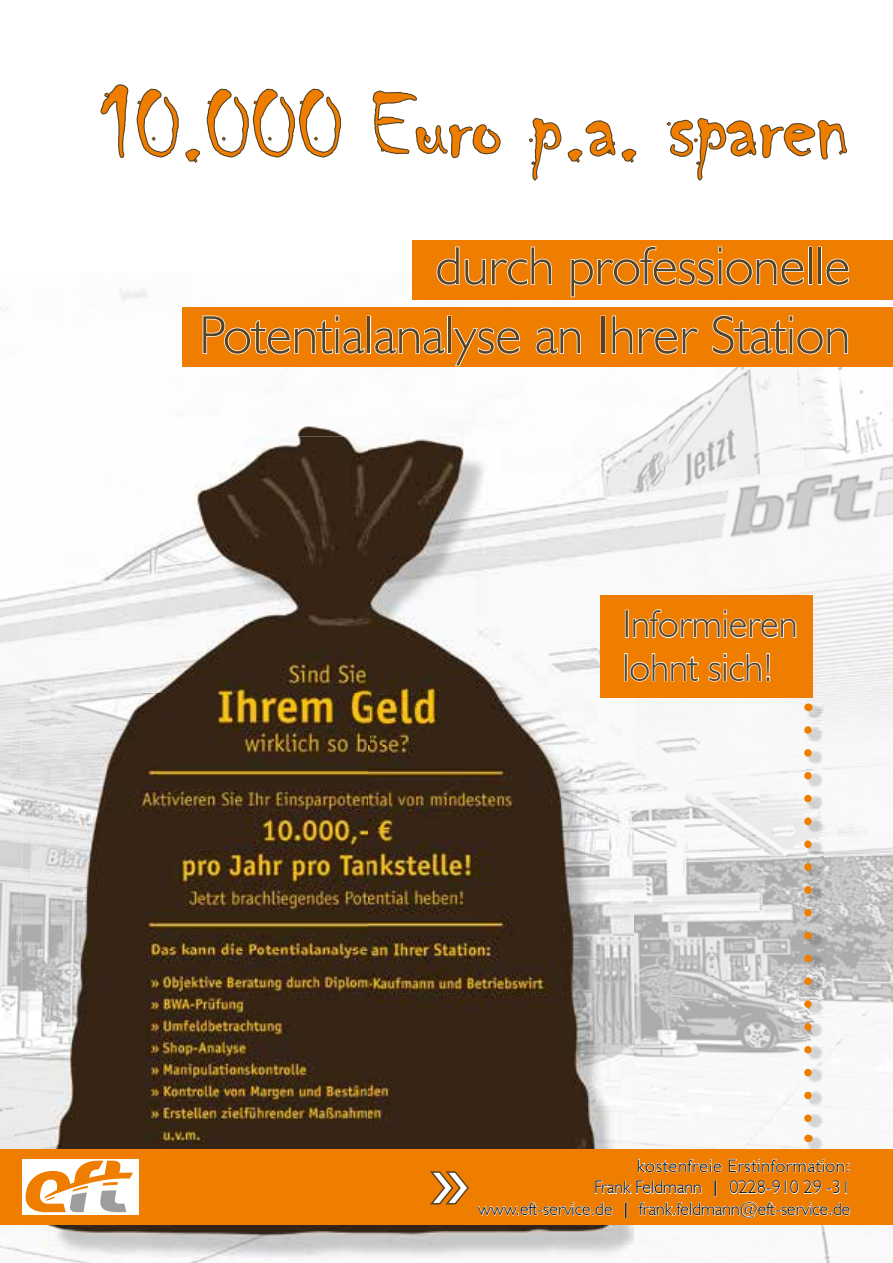
<style>
.page{position:relative;width:893px;height:1263px;background:#fff}
.page>*{position:absolute;margin:0;border:0;box-sizing:border-box;transform-origin:0 0}
.t1{font:102px "Chiller";letter-spacing:-.01em;color:#ef7d00}
.t2{font:300 99px "Humanist 521 BT";color:#fff}
.t3{font:300 54px/69px "Humanist 521 BT";color:#574326;text-align:right}
.t4{font:300 39px/43.5px "Humanist 521 BT";color:#574326}
.t5{font:300 18px/21.6px "Humanist 521 BT";color:#000;text-align:right}
.s1{font-family:"Calibri";font-weight:400}
</style>
<div class="page">
<img style="left:0;top:289px;width:599px;height:22px">
<img style="left:599px;top:299px;width:294px;height:290px">
<img style="left:0;top:596px;width:21px;height:553px">
<img style="left:634px;top:589px;width:259px;height:560px">
<img style="left:0;top:1225px;width:863px;height:38px">
<img style="left:297px;top:399px;width:337px;height:37px">
<img style="left:21px;top:590px;width:31px;height:559px">
<img style="left:21px;top:1225px;width:613px;height:38px">
<img style="left:52px;top:436px;width:582px;height:713px">
<img style="left:52px;top:1225px;width:582px;height:35px">
<div style="left:0;top:1149px;width:893px;height:76px;background:#ef7d00"></div>
<svg style="left:638px;top:1158px;width:84px;height:15px"></svg>
<svg style="left:729px;top:1158px;width:120px;height:15px"></svg>
<svg style="left:477px;top:1180px;width:374px;height:39px"></svg>
<svg style="left:100px;top:84px;width:242px;height:79px"></svg>
<svg style="left:372px;top:90px;width:129px;height:69px"></svg>
<svg style="left:528px;top:118px;width:109px;height:63px"></svg>
<svg style="left:666px;top:118px;width:182px;height:63px"></svg>
<div style="left:22px;top:1159px;width:116px;height:55px;background:#fff"></div>
<svg style="left:26px;top:1161px;width:107px;height:51px"></svg>
<div style="left:412px;top:240px;width:481px;height:59px;background:#ef7d00"></div>
<svg style="left:436px;top:246px;width:116px;height:40px"></svg>
<svg style="left:570px;top:246px;width:235px;height:52px"></svg>
<div style="left:808px;top:247px;width:4px;height:38px;border:2px solid #fff"></div>
<div style="left:818px;top:247px;width:4px;height:38px;border:2px solid #fff"></div>
<svg style="left:825px;top:258px;width:25px;height:28px"></svg>
<div style="left:182px;top:307px;width:711px;height:60px;background:#ef7d00"></div>
<svg style="left:202px;top:315px;width:163px;height:40px"></svg>
<div style="left:367px;top:316px;width:4px;height:38px;border:2px solid #fff"></div>
<svg style="left:374px;top:327px;width:71px;height:28px"></svg>
<div style="left:447px;top:316px;width:4px;height:38px;border:2px solid #fff"></div>
<svg style="left:453px;top:327px;width:67px;height:40px"></svg>
<svg style="left:535px;top:327px;width:46px;height:28px"></svg>
<div style="left:601px;top:316px;width:4px;height:38px;border:2px solid #fff"></div>
<svg style="left:611px;top:315px;width:88px;height:40px"></svg>
<svg style="left:712px;top:315px;width:137px;height:40px"></svg>
<div style="left:600px;top:596px;width:212px;height:102px;background:#ef7d00"></div>
<div style="left:625px;top:610px;width:4px;height:28px;border:2px solid #fff"></div>
<svg style="left:632px;top:609px;width:165px;height:30px"></svg>
<div style="left:624px;top:653px;width:4px;height:28px;border:2px solid #fff"></div>
<svg style="left:629px;top:653px;width:70px;height:29px"></svg>
<svg style="left:708px;top:653px;width:63px;height:29px"></svg>
<img style="left:807px;top:704px;width:16px;height:445px">
<svg style="left:804px;top:730px;width:8px;height:397px"></svg>
<svg style="left:430px;top:1171px;width:39px;height:34px"></svg>
<h1 class="t1" style="left:103px;top:70px;width:749px">10.000 Euro p.a. sparen</h1>
<h3 class="t3" style="left:199px;top:230px;width:653px">durch professionelle<br>Potentialanalyse an Ihrer Station</h3>
<h3 class="t4" style="left:622px;top:601px;width:177px">Informieren lohnt sich!</h3>
<h2 class="t2" style="left:429px;top:1116px;width:43px">»</h2>
<p class="t5" style="left:478px;top:1154px;width:374px">kostenfreie Erstinformation:<br>Frank Feldmann <span class="s1">|</span> 0228-910 29 -31 www.eft-service.de <span class="s1">|</span> frank.feldmann@eft-service.de</p>
</div>
